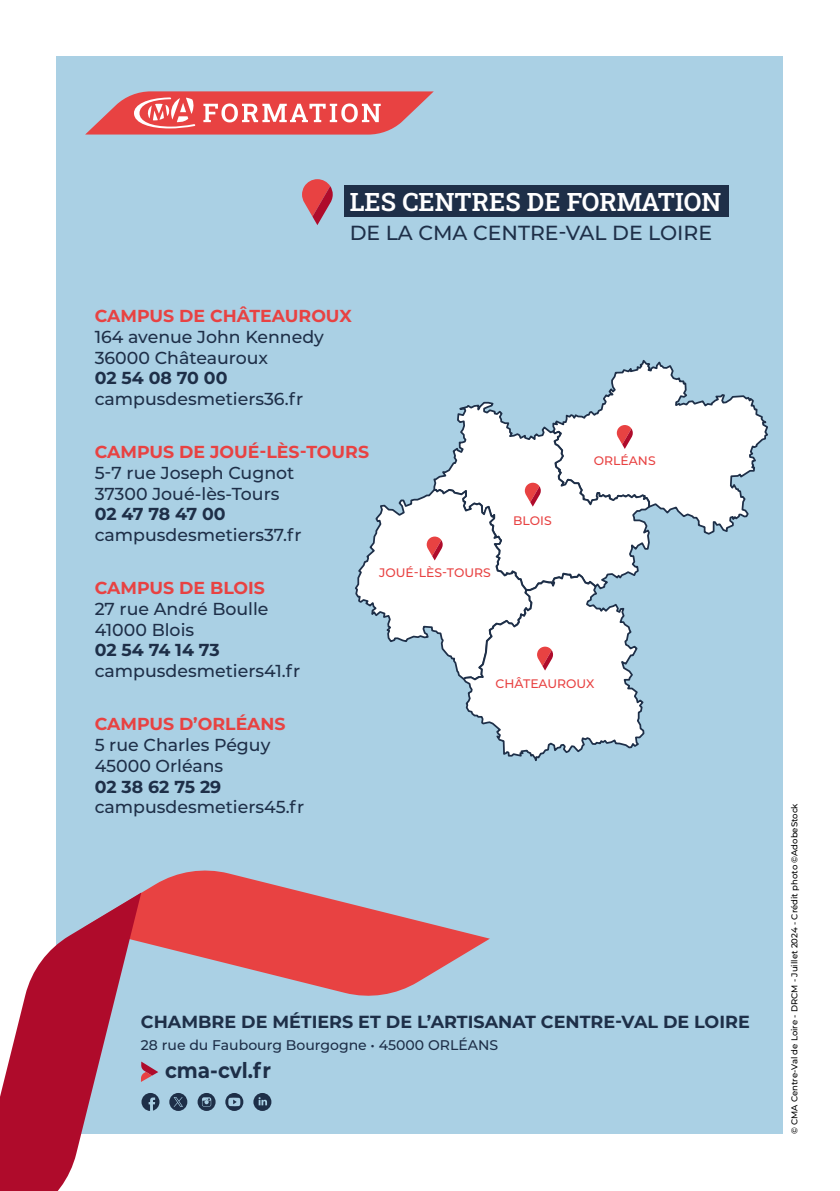
<style>
.page{position:relative;width:840px;height:1191px;background:#fff}
.page>*{position:absolute;margin:0;border:0;box-sizing:border-box;transform-origin:0 0}
.t1{font:600 25.4px "Roboto Slab";color:#fff}
.t2{font:700 21.6px "Montserrat";color:#1e2f48;scale:.93 1}
.t3{font:500 20.4px "Montserrat";color:#1e2f48}
.t4{font:700 17.6px "Montserrat";color:#1e2f48}
.t5{font:500 17.4px/20.8px "Montserrat";color:#1e2f48}
.t6{font:700 17.4px "Montserrat";color:#e84242}
.t7{font:700 17.4px "Montserrat";letter-spacing:-.005em;color:#1e2f48}
.t8{font:500 14px "Montserrat";color:#1e2f48}
.t9{font:500 12.4px "Montserrat";color:#e84242}
.t10{font:500 8.6px "Montserrat";color:#000}
</style>
<div class="page">
<div style="left:57px;top:57px;width:725px;height:1077px;background:#aad0e4"></div>
<svg style="left:85px;top:91px;width:348px;height:44px"></svg>
<div style="left:344px;top:186px;width:384px;height:31px;background:#1e2f48"></div>
<svg style="left:302px;top:179px;width:30px;height:46px"></svg>
<svg style="left:355px;top:360px;width:413px;height:401px"></svg>
<svg style="left:141px;top:870px;width:348px;height:126px;fill:#e84242"></svg>
<svg style="left:0;top:892px;width:141px;height:299px;fill:#af0b2b"></svg>
<svg style="left:141px;top:1061px;width:17px;height:21px"></svg>
<svg style="left:141px;top:1093px;width:18px;height:18px"></svg>
<svg style="left:225px;top:1093px;width:18px;height:18px"></svg>
<svg style="left:253px;top:1093px;width:18px;height:18px"></svg>
<svg style="left:197px;top:1093px;width:18px;height:18px"></svg>
<svg style="left:169px;top:1093px;width:18px;height:18px"></svg>
<h1 class="t1" style="left:349px;top:184px;width:373px">LES CENTRES DE FORMATION</h1>
<p class="t3" style="left:349px;top:218px;width:363px">DE LA CMA CENTRE-VAL DE LOIRE</p>
<p class="t6" style="left:95px;top:303px;width:258px">CAMPUS DE CHÂTEAUROUX</p>
<p class="t5" style="left:95px;top:325px;width:231px">164 avenue John Kennedy<br>36000 Châteauroux</p>
<p class="t7" style="left:95px;top:365px;width:134px">02 54 08 70 00</p>
<p class="t5" style="left:95px;top:388px;width:210px">campusdesmetiers36.fr</p>
<p class="t6" style="left:95px;top:439px;width:276px">CAMPUS DE JOUÉ-LÈS-TOURS</p>
<p class="t5" style="left:95px;top:461px;width:201px">5-7 rue Joseph Cugnot<br>37300 Joué-lès-Tours</p>
<p class="t7" style="left:95px;top:502px;width:132px">02 47 78 47 00</p>
<p class="t5" style="left:95px;top:524px;width:208px">campusdesmetiers37.fr</p>
<p class="t6" style="left:95px;top:575px;width:172px">CAMPUS DE BLOIS</p>
<p class="t5" style="left:95px;top:597px;width:175px">27 rue André Boulle<br>41000 Blois</p>
<p class="t7" style="left:95px;top:638px;width:126px">02 54 74 14 73</p>
<p class="t5" style="left:95px;top:660px;width:207px">campusdesmetiers41.fr</p>
<p class="t6" style="left:95px;top:711px;width:192px">CAMPUS D’ORLÉANS</p>
<p class="t5" style="left:95px;top:733px;width:177px">5 rue Charles Péguy<br>45000 Orléans</p>
<p class="t7" style="left:95px;top:774px;width:128px">02 38 62 75 29</p>
<p class="t5" style="left:95px;top:796px;width:211px">campusdesmetiers45.fr</p>
<p class="t9" style="left:379px;top:564px;width:113px">JOUÉ-LÈS-TOURS</p>
<p class="t9" style="left:513px;top:511px;width:40px">BLOIS</p>
<p class="t9" style="left:593px;top:451px;width:63px">ORLÉANS</p>
<p class="t9" style="left:495px;top:674px;width:100px">CHÂTEAUROUX</p>
<p class="t4" style="left:141px;top:1009px;width:610px">CHAMBRE DE MÉTIERS ET DE L’ARTISANAT CENTRE-VAL DE LOIRE</p>
<p class="t8" style="left:141px;top:1035px;width:358px">28 rue du Faubourg Bourgogne • 45000 ORLÉANS</p>
<p class="t2" style="left:165px;top:1054px;width:115px">cma-cvl.fr</p>
<p class="t10" style="left:787px;top:1134px;width:332px;rotate:-90deg">© CMA Centre-Val de Loire - DRCM - Juillet 2024 - Crédit photo ©AdobeStock</p>
</div>
